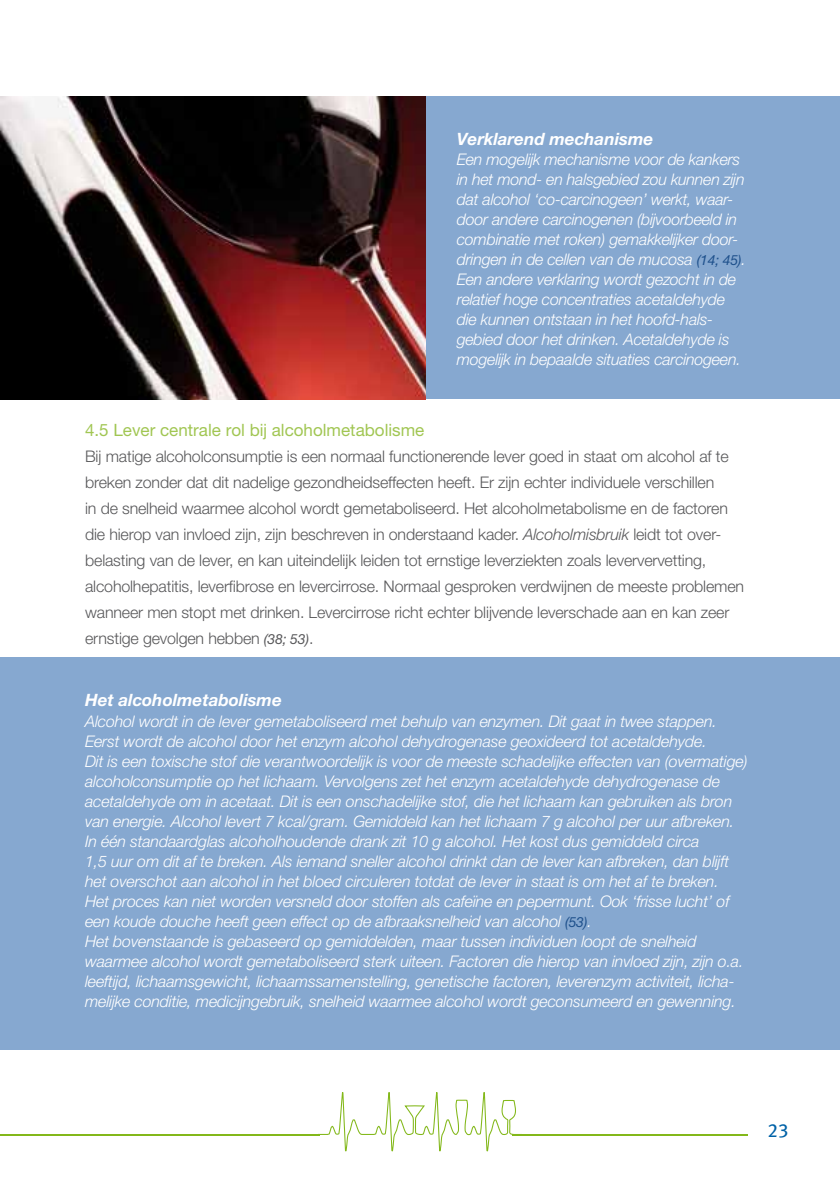
<style>
.page{position:relative;width:840px;height:1191px;background:#fff}
.page>*{position:absolute;margin:0;border:0;box-sizing:border-box;transform-origin:0 0}
.t1{font:19px "Meta Book CELF";color:#0062a7}
.t2{font:italic 700 17px "Helvetica Neue LT Pro";color:#fff}
.t3{font:17px "Helvetica Neue LT Pro";color:#a1c653}
.t4{font:italic 300 16px/20px "Helvetica Neue LT Pro";letter-spacing:-.01em;color:#fff}
.t5{font:300 16px/26px "Helvetica Neue LT Pro";letter-spacing:-.01em;color:#58585a}
.s1{font-weight:400;font-size:14px;color:#1f518c}
.s2{font-style:italic}
.s3{font-weight:400;font-style:italic;font-size:14px}
</style>
<div class="page">
<div style="left:0;top:657px;width:839px;height:392px;background:#86a8d0"></div>
<div style="left:425px;top:96px;width:414px;height:303px;background:#86a8d0"></div>
<img style="left:0;top:96px;width:425px;height:303px">
<hr style="left:512px;top:1134px;width:235px;height:1px;background:#83b81a">
<hr style="left:0;top:1134px;width:319px;height:1px;background:#83b81a">
<svg style="left:318px;top:1092px;width:203px;height:59px"></svg>
<p class="t2" style="left:456px;top:128px;width:198px">Verklarend mechanisme</p>
<p class="t4" style="left:456px;top:149px;width:290px">Een mogelijk mechanisme voor de kankers in het mond- en halsgebied zou kunnen zijn dat alcohol ‘co-carcinogeen’ werkt, waar&shy;door andere carcinogenen (bijvoorbeeld in combinatie met roken) gemakkelijker door&shy;dringen in de cellen van de mucosa <span class="s1">(14; 45)</span>.<br>Een andere verklaring wordt gezocht in de relatief hoge concentraties acetaldehyde die kunnen ontstaan in het hoofd-hals&shy;gebied door het drinken. Acetaldehyde is mogelijk in bepaalde situaties carcinogeen.</p>
<p class="t3" style="left:85px;top:420px;width:340px">4.5 Lever centrale rol bij alcoholmetabolisme</p>
<p class="t5" style="left:85px;top:443px;width:660px">Bij matige alcoholconsumptie is een normaal functionerende lever goed in staat om alcohol af te breken zonder dat dit nadelige gezondheidseffecten heeft. Er zijn echter individuele verschillen<br>in de snelheid waarmee alcohol wordt gemetaboliseerd. Het alcoholmetabolisme en de factoren die hierop van invloed zijn, zijn beschreven in onderstaand kader. <span class="s2">Alcoholmisbruik</span> leidt tot over&shy;belasting van de lever, en kan uiteindelijk leiden tot ernstige leverziekten zoals leververvetting, alcoholhepatitis, leverfibrose en levercirrose. Normaal gesproken verdwijnen de meeste problemen wanneer men stopt met drinken. Levercirrose richt echter blijvende leverschade aan en kan zeer ernstige gevolgen hebben <span class="s3">(38; 53)</span>.</p>
<p class="t2" style="left:85px;top:690px;width:198px">Het alcoholmetabolisme</p>
<p class="t4" style="left:85px;top:710px;width:663px">Alcohol wordt in de lever gemetaboliseerd met behulp van enzymen. Dit gaat in twee stappen.<br>Eerst wordt de alcohol door het enzym alcohol dehydrogenase geoxideerd tot acetaldehyde.<br>Dit is een toxische stof die verantwoordelijk is voor de meeste schadelijke effecten van (overmatige) alcoholconsumptie op het lichaam. Vervolgens zet het enzym acetaldehyde dehydrogenase de acetaldehyde om in acetaat. Dit is een onschadelijke stof, die het lichaam kan gebruiken als bron van energie. Alcohol levert 7 kcal/gram. Gemiddeld kan het lichaam 7 g alcohol per uur afbreken.<br>In één standaardglas alcoholhoudende drank zit 10 g alcohol. Het kost dus gemiddeld circa<br>1,5 uur om dit af te breken. Als iemand sneller alcohol drinkt dan de lever kan afbreken, dan blijft het overschot aan alcohol in het bloed circuleren totdat de lever in staat is om het af te breken.<br>Het proces kan niet worden versneld door stoffen als cafeïne en pepermunt. Ook ‘frisse lucht’ of een koude douche heeft geen effect op de afbraaksnelheid van alcohol <span class="s1">(53)</span>.<br>Het bovenstaande is gebaseerd op gemiddelden, maar tussen individuen loopt de snelheid waarmee alcohol wordt gemetaboliseerd sterk uiteen. Factoren die hierop van invloed zijn, zijn o.a. leeftijd, lichaamsgewicht, lichaamssamenstelling, genetische factoren, leverenzym activiteit, licha&shy;melijke conditie, medicijngebruik, snelheid waarmee alcohol wordt geconsumeerd en gewenning.</p>
<p class="t1" style="left:767px;top:1118px;width:23px">23</p>
</div>
